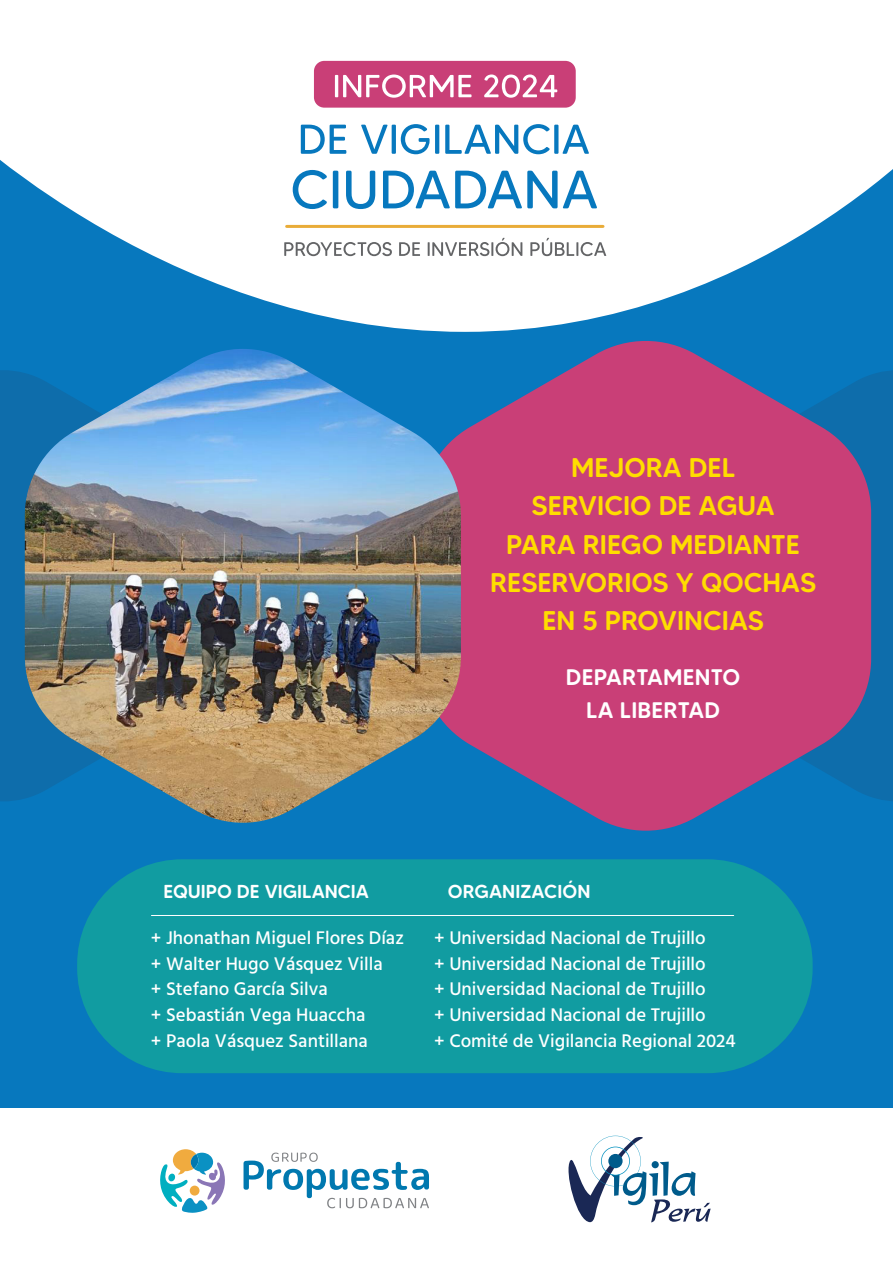
<style>
.page{position:relative;width:893px;height:1263px;background:#fff}
.page>*{position:absolute;margin:0;border:0;box-sizing:border-box;transform-origin:0 0}
.t1{font:500 27px/38.2px "MADE Tommy Soft";color:#fd0;text-align:center}
.t2{font:500 22.5px/33px "MADE Tommy Soft";letter-spacing:.01em;color:#fff;text-align:center}
.t3{font:500 18.75px/25.7px "Hind";color:#fff}
.t4{font:500 18.75px "MADE Tommy Soft";color:#fff}
</style>
<div class="page">
<div style="left:0;top:0;width:893px;height:1123px;background:#0778be"></div>
<svg style="left:0;top:0;width:893px;height:332px;fill:#fff"></svg>
<div style="left:0;top:1109px;width:893px;height:154px;background:#fff"></div>
<svg style="left:301px;top:125px;width:45px;height:29px"></svg>
<svg style="left:361px;top:125px;width:27px;height:29px"></svg>
<svg style="left:392px;top:125px;width:4px;height:29px"></svg>
<svg style="left:401px;top:124px;width:29px;height:30px"></svg>
<hr style="left:435px;top:125px;width:4px;height:29px;background:#0778be">
<svg style="left:445px;top:124px;width:105px;height:30px"></svg>
<svg style="left:554px;top:125px;width:4px;height:29px"></svg>
<svg style="left:562px;top:125px;width:27px;height:29px"></svg>
<svg style="left:293px;top:170px;width:34px;height:39px"></svg>
<div style="left:333px;top:171px;width:5px;height:37px;background:#0778be"></div>
<svg style="left:346px;top:171px;width:29px;height:38px"></svg>
<svg style="left:383px;top:171px;width:214px;height:37px"></svg>
<svg style="left:284px;top:242px;width:108px;height:14px;background:#c8c9c9"></svg>
<svg style="left:399px;top:242px;width:21px;height:14px"></svg>
<svg style="left:428px;top:238px;width:94px;height:18px;background:#d0d0d1"></svg>
<svg style="left:530px;top:238px;width:76px;height:18px"></svg>
<hr style="left:287px;top:225px;width:316px;height:3px;background:#e9ac38">
<div style="left:314px;top:61px;width:262px;height:47px;background:#c93f77;border-radius:10px"></div>
<hr style="left:335px;top:75px;width:3px;height:22px;background:#fff">
<svg style="left:343px;top:75px;width:128px;height:23px"></svg>
<svg style="left:484px;top:75px;width:73px;height:23px"></svg>
<div style="left:871px;top:370px;width:22px;height:431px;background:#0e6dab"></div>
<div style="left:0;top:370px;width:25px;height:431px;background:#0e6dab"></div>
<svg style="left:461px;top:341px;width:410px;height:490px;fill:#c93f77"></svg>
<img style="left:25px;top:349px;width:436px;height:474px">
<svg style="left:160px;top:1149px;width:65px;height:64px"></svg>
<svg style="left:244px;top:1152px;width:185px;height:56px"></svg>
<svg style="left:568px;top:1136px;width:143px;height:86px"></svg>
<div style="left:77px;top:859px;width:736px;height:214px;background:#119ca1;border-radius:105px"></div>
<hr style="left:151px;top:915px;width:583px;height:1px;background:#fff">
<h1 class="t1" style="left:490px;top:448px;width:327px">MEJORA DEL<br>SERVICIO DE AGUA<br>PARA RIEGO MEDIANTE<br>RESERVORIOS Y QOCHAS<br>EN 5 PROVINCIAS</h1>
<p class="t2" style="left:566px;top:660px;width:176px">DEPARTAMENTO<br>LA LIBERTAD</p>
<p class="t4" style="left:163px;top:880px;width:207px">EQUIPO DE VIGILANCIA</p>
<p class="t4" style="left:448px;top:880px;width:144px">ORGANIZACIÓN</p>
<p class="t3" style="left:151px;top:926px;width:255px">+ Jhonathan Miguel Flores Díaz + Walter Hugo Vásquez Villa<br>+ Stefano García Silva<br>+ Sebastián Vega Huaccha<br>+ Paola Vásquez Santillana</p>
<p class="t3" style="left:434px;top:926px;width:303px">+ Universidad Nacional de Trujillo<br>+ Universidad Nacional de Trujillo<br>+ Universidad Nacional de Trujillo<br>+ Universidad Nacional de Trujillo<br>+ Comité de Vigilancia Regional 2024</p>
</div>
